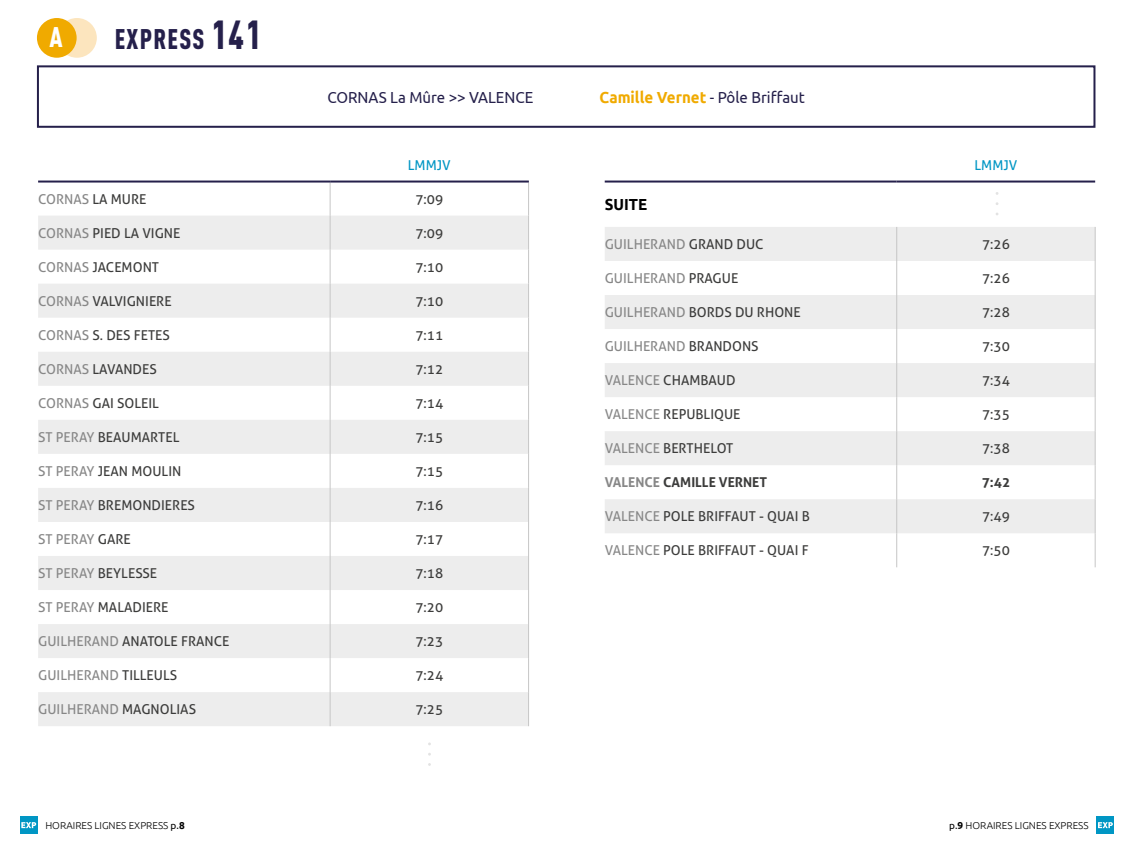
<style>
.page{position:relative;width:1134px;height:851px;background:#fff}
.page>*{position:absolute;margin:0;border:0;box-sizing:border-box;transform-origin:0 0}
.t1{font:900 28px "DIN Cond";letter-spacing:.05em;color:#25204b;scale:.91 1}
.t2{font:900 28px "DIN Cond";color:#fff;scale:.91 1}
.t3{font:700 16px "Ubuntu";color:#f0aa00;scale:.94 1}
.t4{font:16px "Ubuntu";color:#25204b;scale:.94 1}
.t5{font:700 16px "Ubuntu";color:#000;scale:.94 1}
.t6{font:13.6px "Aller";color:#3c3c3b}
.t7{font:13.6px "Aller";color:#878787}
.t8{font:700 13.6px "Aller";color:#3c3c3b}
.t9{font:13.6px "Aller";color:#0096c4}
.t10{font:300 10px "Ubuntu";color:#000}
.s1{font-size:40px}
.s2{font-weight:400;color:#25204b}
.s3{color:#3c3c3b}
.s4{color:#878787}
.s5{font-weight:400}
.s6{font-weight:700}
</style>
<div class="page">
<div style="left:20px;top:816px;width:17px;height:17px;background:#0096c4"></div>
<svg style="left:21px;top:822px;width:15px;height:6px"></svg>
<div style="left:1096px;top:816px;width:18px;height:17px;background:#0096c4"></div>
<svg style="left:1098px;top:822px;width:15px;height:6px"></svg>
<svg style="left:38px;top:215px;width:490px;height:511px;fill:#ededed"></svg>
<hr style="left:330px;top:182px;width:1px;height:33px;background:#c6c6c6">
<hr style="left:528px;top:182px;width:1px;height:33px;background:#c6c6c6">
<hr style="left:330px;top:215px;width:1px;height:34px;background:#c6c6c6">
<hr style="left:528px;top:215px;width:1px;height:34px;background:#c6c6c6">
<hr style="left:330px;top:249px;width:1px;height:34px;background:#c6c6c6">
<hr style="left:528px;top:249px;width:1px;height:34px;background:#c6c6c6">
<hr style="left:330px;top:283px;width:1px;height:34px;background:#c6c6c6">
<hr style="left:528px;top:283px;width:1px;height:34px;background:#c6c6c6">
<hr style="left:330px;top:317px;width:1px;height:34px;background:#c6c6c6">
<hr style="left:528px;top:317px;width:1px;height:34px;background:#c6c6c6">
<hr style="left:330px;top:351px;width:1px;height:35px;background:#c6c6c6">
<hr style="left:528px;top:351px;width:1px;height:35px;background:#c6c6c6">
<hr style="left:330px;top:386px;width:1px;height:34px;background:#c6c6c6">
<hr style="left:528px;top:386px;width:1px;height:34px;background:#c6c6c6">
<hr style="left:330px;top:420px;width:1px;height:34px;background:#c6c6c6">
<hr style="left:528px;top:420px;width:1px;height:34px;background:#c6c6c6">
<hr style="left:330px;top:454px;width:1px;height:34px;background:#c6c6c6">
<hr style="left:528px;top:454px;width:1px;height:34px;background:#c6c6c6">
<hr style="left:330px;top:488px;width:1px;height:34px;background:#c6c6c6">
<hr style="left:528px;top:488px;width:1px;height:34px;background:#c6c6c6">
<hr style="left:330px;top:522px;width:1px;height:34px;background:#c6c6c6">
<hr style="left:528px;top:522px;width:1px;height:34px;background:#c6c6c6">
<hr style="left:330px;top:556px;width:1px;height:34px;background:#c6c6c6">
<hr style="left:528px;top:556px;width:1px;height:34px;background:#c6c6c6">
<hr style="left:330px;top:590px;width:1px;height:34px;background:#c6c6c6">
<hr style="left:528px;top:590px;width:1px;height:34px;background:#c6c6c6">
<hr style="left:330px;top:624px;width:1px;height:34px;background:#c6c6c6">
<hr style="left:528px;top:624px;width:1px;height:34px;background:#c6c6c6">
<hr style="left:330px;top:658px;width:1px;height:34px;background:#c6c6c6">
<hr style="left:528px;top:658px;width:1px;height:34px;background:#c6c6c6">
<hr style="left:330px;top:692px;width:1px;height:34px;background:#c6c6c6">
<hr style="left:528px;top:692px;width:1px;height:34px;background:#c6c6c6">
<hr style="left:38px;top:180px;width:292px;height:2px;background:#25204b">
<hr style="left:330px;top:180px;width:199px;height:2px;background:#25204b">
<svg style="left:605px;top:227px;width:490px;height:306px;fill:#ededed"></svg>
<hr style="left:896px;top:465px;width:1px;height:34px;background:#c6c6c6">
<hr style="left:896px;top:227px;width:1px;height:34px;background:#c6c6c6">
<hr style="left:1095px;top:227px;width:1px;height:34px;background:#c6c6c6">
<hr style="left:896px;top:261px;width:1px;height:34px;background:#c6c6c6">
<hr style="left:1095px;top:261px;width:1px;height:34px;background:#c6c6c6">
<hr style="left:896px;top:295px;width:1px;height:34px;background:#c6c6c6">
<hr style="left:1095px;top:295px;width:1px;height:34px;background:#c6c6c6">
<hr style="left:896px;top:329px;width:1px;height:34px;background:#c6c6c6">
<hr style="left:1095px;top:329px;width:1px;height:34px;background:#c6c6c6">
<hr style="left:896px;top:363px;width:1px;height:34px;background:#c6c6c6">
<hr style="left:1095px;top:363px;width:1px;height:34px;background:#c6c6c6">
<hr style="left:896px;top:397px;width:1px;height:34px;background:#c6c6c6">
<hr style="left:1095px;top:397px;width:1px;height:34px;background:#c6c6c6">
<hr style="left:896px;top:431px;width:1px;height:34px;background:#c6c6c6">
<hr style="left:1095px;top:431px;width:1px;height:34px;background:#c6c6c6">
<hr style="left:896px;top:499px;width:1px;height:34px;background:#c6c6c6">
<hr style="left:1095px;top:499px;width:1px;height:34px;background:#c6c6c6">
<hr style="left:896px;top:533px;width:1px;height:34px;background:#c6c6c6">
<hr style="left:1095px;top:533px;width:1px;height:34px;background:#c6c6c6">
<hr style="left:605px;top:180px;width:292px;height:2px;background:#25204b">
<hr style="left:897px;top:180px;width:198px;height:2px;background:#25204b">
<hr style="left:1095px;top:465px;width:1px;height:34px;background:#c6c6c6">
<div style="left:57px;top:18px;width:40px;height:40px;background:#fce5be;border-radius:50%"></div>
<div style="left:37px;top:18px;width:40px;height:40px;background:#f0aa00;border-radius:50%"></div>
<div style="left:37px;top:65px;width:1058px;height:63px;border:2px solid #25204b"></div>
<h1 class="t2" style="left:49px;top:19px;width:16px">A</h1>
<h1 class="t1" style="left:115px;top:22px;width:163px">EXPRESS <span class="s1">141</span></h1>
<p class="t4" style="left:327px;top:87px;width:221px">CORNAS La Mûre &gt;&gt; VALENCE</p>
<p class="t3" style="left:599px;top:87px;width:220px">Camille Vernet <span class="s2">- Pôle Briffaut</span></p>
<p class="t9" style="left:408px;top:156px;width:44px">LMMJV</p>
<p class="t9" style="left:974px;top:156px;width:44px">LMMJV</p>
<p class="t7" style="left:38px;top:190px;width:110px">CORNAS <span class="s3">LA MURE</span></p>
<p class="t6" style="left:415px;top:190px;width:29px">7:09</p>
<p class="t6" style="left:38px;top:224px;width:144px"><span class="s4">CORNAS</span> PIED LA VIGNE</p>
<p class="t6" style="left:415px;top:224px;width:29px">7:09</p>
<p class="t6" style="left:38px;top:258px;width:122px"><span class="s4">CORNAS</span> JACEMONT</p>
<p class="t6" style="left:415px;top:258px;width:29px">7:10</p>
<p class="t6" style="left:38px;top:292px;width:135px"><span class="s4">CORNAS</span> VALVIGNIERE</p>
<p class="t6" style="left:415px;top:292px;width:29px">7:10</p>
<p class="t6" style="left:38px;top:326px;width:133px"><span class="s4">CORNAS</span> S. DES FETES</p>
<p class="t6" style="left:415px;top:326px;width:29px">7:11</p>
<p class="t6" style="left:38px;top:360px;width:120px"><span class="s4">CORNAS</span> LAVANDES</p>
<p class="t6" style="left:415px;top:360px;width:29px">7:12</p>
<p class="t6" style="left:38px;top:394px;width:122px"><span class="s4">CORNAS</span> GAI SOLEIL</p>
<p class="t6" style="left:415px;top:394px;width:29px">7:14</p>
<p class="t6" style="left:38px;top:428px;width:143px"><span class="s4">ST PERAY</span> BEAUMARTEL</p>
<p class="t6" style="left:415px;top:428px;width:29px">7:15</p>
<p class="t6" style="left:38px;top:462px;width:145px"><span class="s4">ST PERAY</span> JEAN MOULIN</p>
<p class="t6" style="left:415px;top:462px;width:29px">7:15</p>
<p class="t6" style="left:38px;top:496px;width:158px"><span class="s4">ST PERAY</span> BREMONDIERES</p>
<p class="t6" style="left:415px;top:496px;width:29px">7:16</p>
<p class="t7" style="left:38px;top:530px;width:94px">ST PERAY <span class="s3">GARE</span></p>
<p class="t6" style="left:415px;top:530px;width:29px">7:17</p>
<p class="t6" style="left:38px;top:564px;width:120px"><span class="s4">ST PERAY</span> BEYLESSE</p>
<p class="t6" style="left:415px;top:564px;width:29px">7:18</p>
<p class="t6" style="left:38px;top:599px;width:132px"><span class="s4">ST PERAY</span> MALADIERE</p>
<p class="t6" style="left:415px;top:599px;width:29px">7:20</p>
<p class="t6" style="left:38px;top:633px;width:193px"><span class="s4">GUILHERAND</span> ANATOLE FRANCE</p>
<p class="t6" style="left:415px;top:633px;width:29px">7:23</p>
<p class="t7" style="left:38px;top:667px;width:141px">GUILHERAND <span class="s3">TILLEULS</span></p>
<p class="t6" style="left:415px;top:667px;width:29px">7:24</p>
<p class="t7" style="left:38px;top:701px;width:159px">GUILHERAND <span class="s3">MAGNOLIAS</span></p>
<p class="t6" style="left:415px;top:701px;width:29px">7:25</p>
<p class="t5" style="left:605px;top:194px;width:47px">SUITE</p>
<p class="t7" style="left:605px;top:236px;width:160px">GUILHERAND <span class="s3">GRAND DUC</span></p>
<p class="t6" style="left:982px;top:236px;width:29px">7:26</p>
<p class="t7" style="left:605px;top:270px;width:135px">GUILHERAND <span class="s3">PRAGUE</span></p>
<p class="t6" style="left:982px;top:270px;width:29px">7:26</p>
<p class="t6" style="left:605px;top:304px;width:198px"><span class="s4">GUILHERAND</span> BORDS DU RHONE</p>
<p class="t6" style="left:982px;top:304px;width:29px">7:28</p>
<p class="t7" style="left:605px;top:338px;width:155px">GUILHERAND <span class="s3">BRANDONS</span></p>
<p class="t6" style="left:982px;top:338px;width:29px">7:30</p>
<p class="t6" style="left:605px;top:372px;width:132px"><span class="s4">VALENCE</span> CHAMBAUD</p>
<p class="t6" style="left:982px;top:372px;width:29px">7:34</p>
<p class="t6" style="left:605px;top:406px;width:137px"><span class="s4">VALENCE</span> REPUBLIQUE</p>
<p class="t6" style="left:982px;top:406px;width:29px">7:35</p>
<p class="t6" style="left:605px;top:440px;width:130px"><span class="s4">VALENCE</span> BERTHELOT</p>
<p class="t6" style="left:982px;top:440px;width:29px">7:38</p>
<p class="t8" style="left:605px;top:474px;width:164px"><span class="s4">VALENCE</span> CAMILLE VERNET</p>
<p class="t8" style="left:982px;top:474px;width:30px">7:42</p>
<p class="t6" style="left:605px;top:508px;width:207px"><span class="s4">VALENCE</span> POLE BRIFFAUT - QUAI B</p>
<p class="t6" style="left:982px;top:508px;width:29px">7:49</p>
<p class="t6" style="left:605px;top:542px;width:205px"><span class="s4">VALENCE</span> POLE BRIFFAUT - QUAI F</p>
<p class="t6" style="left:982px;top:542px;width:29px">7:50</p>
<p class="t10" style="left:45px;top:819px;width:141px">HORAIRES LIGNES EXPRESS <span class="s5">p.</span><span class="s6">8</span></p>
<p class="t10" style="left:949px;top:819px;width:141px"><span class="s5">p.</span><span class="s6">9</span> HORAIRES LIGNES EXPRESS</p>
</div>
